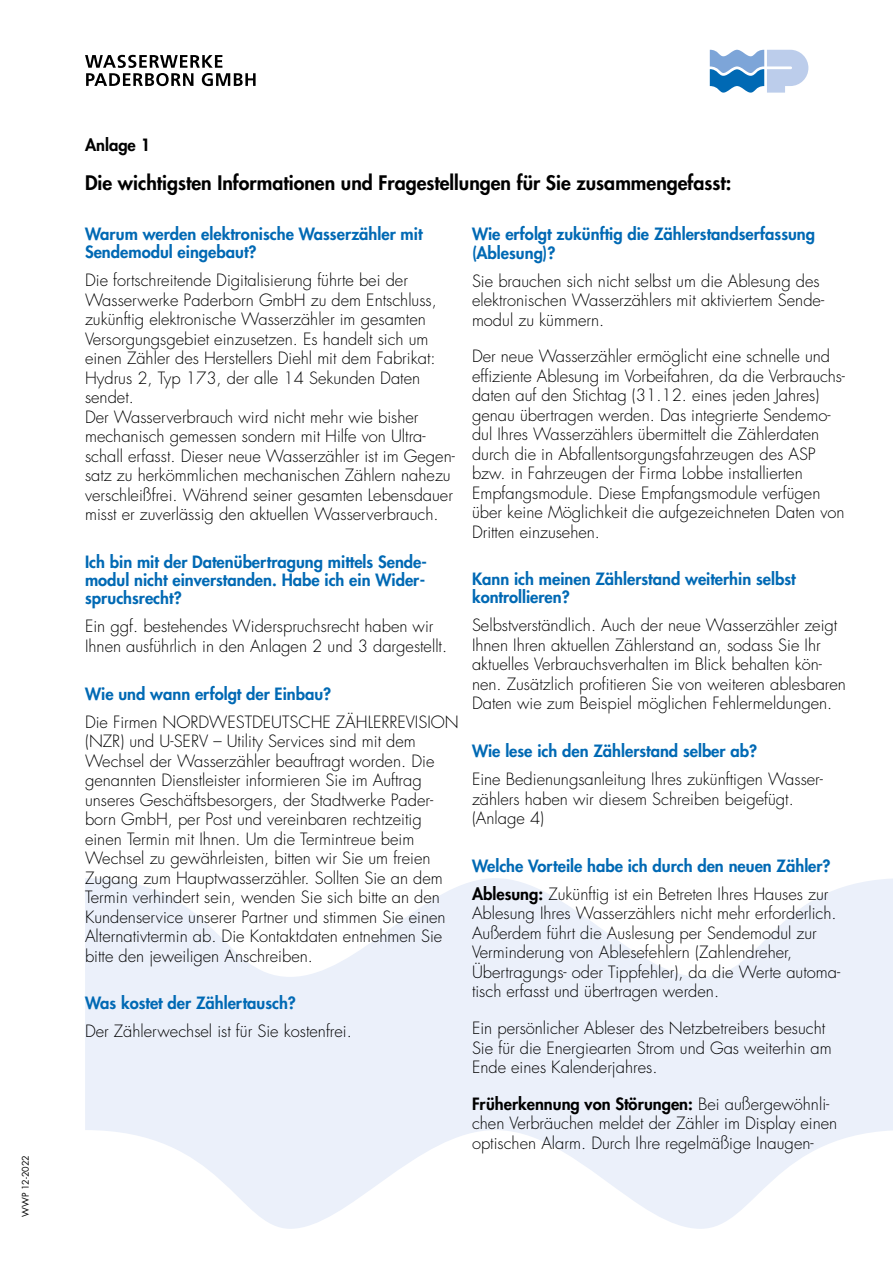
<style>
.page{position:relative;width:893px;height:1263px;background:#fff}
.page>*{position:absolute;margin:0;border:0;box-sizing:border-box;transform-origin:0 0}
.t1{font:800 19.5px "Futura Std";color:#000}
.t2{font:300 16.5px/19.5px "Futura Std";color:#000}
.t3{font:800 16.5px/18px "Futura Std";color:#0069b4}
.t4{font:800 16.5px "Futura Std";color:#000}
.t5{font:9px "Futura Std";color:#000}
.s1{color:#000}
.s2{font-weight:300;color:#000}
.s3{font-weight:800}
</style>
<div class="page">
<svg style="left:85px;top:55px;width:171px;height:31px"></svg>
<svg style="left:710px;top:50px;width:98px;height:43px"></svg>
<svg style="left:85px;top:878px;width:808px;height:351px;fill:#ebf0fa"></svg>
<p class="t5" style="left:20px;top:1217px;width:64px;rotate:-90deg">WWP 12-2022</p>
<p class="t4" style="left:85px;top:134px;width:67px">Anlage 1</p>
<p class="t1" style="left:85px;top:170px;width:648px">Die wichtigsten Informationen und Fragestellungen für Sie zusammengefasst:</p>
<p class="t3" style="left:85px;top:225px;width:339px">Warum werden elektronische Wasserzähler mit<br>Sendemodul eingebaut?</p>
<p class="t2" style="left:85px;top:271px;width:371px">Die fortschreitende Digitalisierung führte bei der Wasserwerke Paderborn GmbH zu dem Entschluss, zukünftig elektronische Wasserzähler im gesamten Versorgungsgebiet einzusetzen. Es handelt sich um einen Zähler des Herstellers Diehl mit dem Fabrikat:<br>Hydrus 2, Typ 173, der alle 14 Sekunden Daten sendet.<br>Der Wasserverbrauch wird nicht mehr wie bisher mechanisch gemessen sondern mit Hilfe von Ultra&shy;schall erfasst. Dieser neue Wasserzähler ist im Gegen&shy;satz zu herkömmlichen mechanischen Zählern nahezu verschleißfrei. Während seiner gesamten Lebensdauer misst er zuverlässig den aktuellen Wasserverbrauch.</p>
<p class="t3" style="left:85px;top:553px;width:343px;text-align:justify">Ich bin mit der Datenübertragung mittels Sende&shy;modul nicht einverstanden. Habe ich ein Wider&shy;spruchsrecht?</p>
<p class="t2" style="left:85px;top:617px;width:364px">Ein ggf. bestehendes Widerspruchsrecht haben wir<br>Ihnen ausführlich in den Anlagen 2 und 3 dargestellt.</p>
<p class="t3" style="left:85px;top:684px;width:248px">Wie und wann erfolgt der Einbau?</p>
<p class="t2" style="left:85px;top:712px;width:375px">Die Firmen NORDWESTDEUTSCHE ZÄHLERREVISION (NZR) und U-SERV – Utility Services sind mit dem Wechsel der Wasserzähler beauftragt worden. Die genannten Dienstleister informieren Sie im Auftrag unseres Geschäftsbesorgers, der Stadtwerke Pader&shy;born GmbH, per Post und vereinbaren rechtzeitig einen Termin mit Ihnen. Um die Termintreue beim Wechsel zu gewährleisten, bitten wir Sie um freien Zugang zum Hauptwasserzähler. Sollten Sie an dem Termin verhindert sein, wenden Sie sich bitte an den Kundenservice unserer Partner und stimmen Sie einen Alternativtermin ab. Die Kontaktdaten entnehmen Sie bitte den jeweiligen Anschreiben.</p>
<p class="t3" style="left:85px;top:994px;width:212px">Was kostet der Zählertausch?</p>
<p class="t2" style="left:85px;top:1022px;width:268px">Der Zählerwechsel ist für Sie kostenfrei.</p>
<p class="t3" style="left:472px;top:225px;width:345px">Wie erfolgt zukünftig die Zählerstandserfassung (Ablesung)?</p>
<p class="t2" style="left:472px;top:271px;width:354px">Sie brauchen sich nicht selbst um die Ablesung des elektronischen Wasserzählers mit aktiviertem Sende&shy;modul zu kümmern.</p>
<p class="t2" style="left:472px;top:347px;width:375px">Der neue Wasserzähler ermöglicht eine schnelle und effiziente Ablesung im Vorbeifahren, da die Verbrauchs&shy;daten auf den Stichtag (31.12. eines jeden Jahres) genau übertragen werden. Das integrierte Sendemo&shy;dul Ihres Wasserzählers übermittelt die Zählerdaten durch die in Abfallentsorgungsfahrzeugen des ASP bzw. in Fahrzeugen der Firma Lobbe installierten Empfangsmodule. Diese Empfangsmodule verfügen über keine Möglichkeit die aufgezeichneten Daten von Dritten einzusehen.</p>
<p class="t3" style="left:472px;top:570px;width:325px">Kann ich meinen Zählerstand weiterhin selbst kontrollieren?</p>
<p class="t2" style="left:472px;top:616px;width:376px">Selbstverständlich. Auch der neue Wasserzähler zeigt Ihnen Ihren aktuellen Zählerstand an, sodass Sie Ihr aktuelles Verbrauchsverhalten im Blick behalten kön&shy;nen. Zusätzlich profitieren Sie von weiteren ablesbaren Daten wie zum Beispiel möglichen Fehlermeldungen.</p>
<p class="t3" style="left:472px;top:742px;width:287px">Wie lese ich den Zählerstand selber ab?</p>
<p class="t2" style="left:472px;top:770px;width:352px">Eine Bedienungsanleitung Ihres zukünftigen Wasser&shy;zählers haben wir diesem Schreiben beigefügt. (Anlage 4)</p>
<p class="t3" style="left:472px;top:852px;width:360px;line-height:28px">Welche Vorteile habe ich durch den neuen Zähler?<br><span class="s1">Ablesung:</span> <span class="s2">Zukünftig ist ein Betreten Ihres Hauses zur</span></p>
<p class="t2" style="left:472px;top:904px;width:370px">Ablesung Ihres Wasserzählers nicht mehr erforderlich.<br>Außerdem führt die Auslesung per Sendemodul zur Verminderung von Ablesefehlern (Zahlendreher, Übertragungs- oder Tippfehler), da die Werte automa&shy;tisch erfasst und übertragen werden.</p>
<p class="t2" style="left:472px;top:1019px;width:361px">Ein persönlicher Ableser des Netzbetreibers besucht<br>Sie für die Energiearten Strom und Gas weiterhin am<br>Ende eines Kalenderjahres.</p>
<p class="t2" style="left:472px;top:1094px;width:367px"><span class="s3">Früherkennung von Störungen:</span> Bei außergewöhnli&shy;chen Verbräuchen meldet der Zähler im Display einen optischen Alarm. Durch Ihre regelmäßige Inaugen-</p>
</div>
